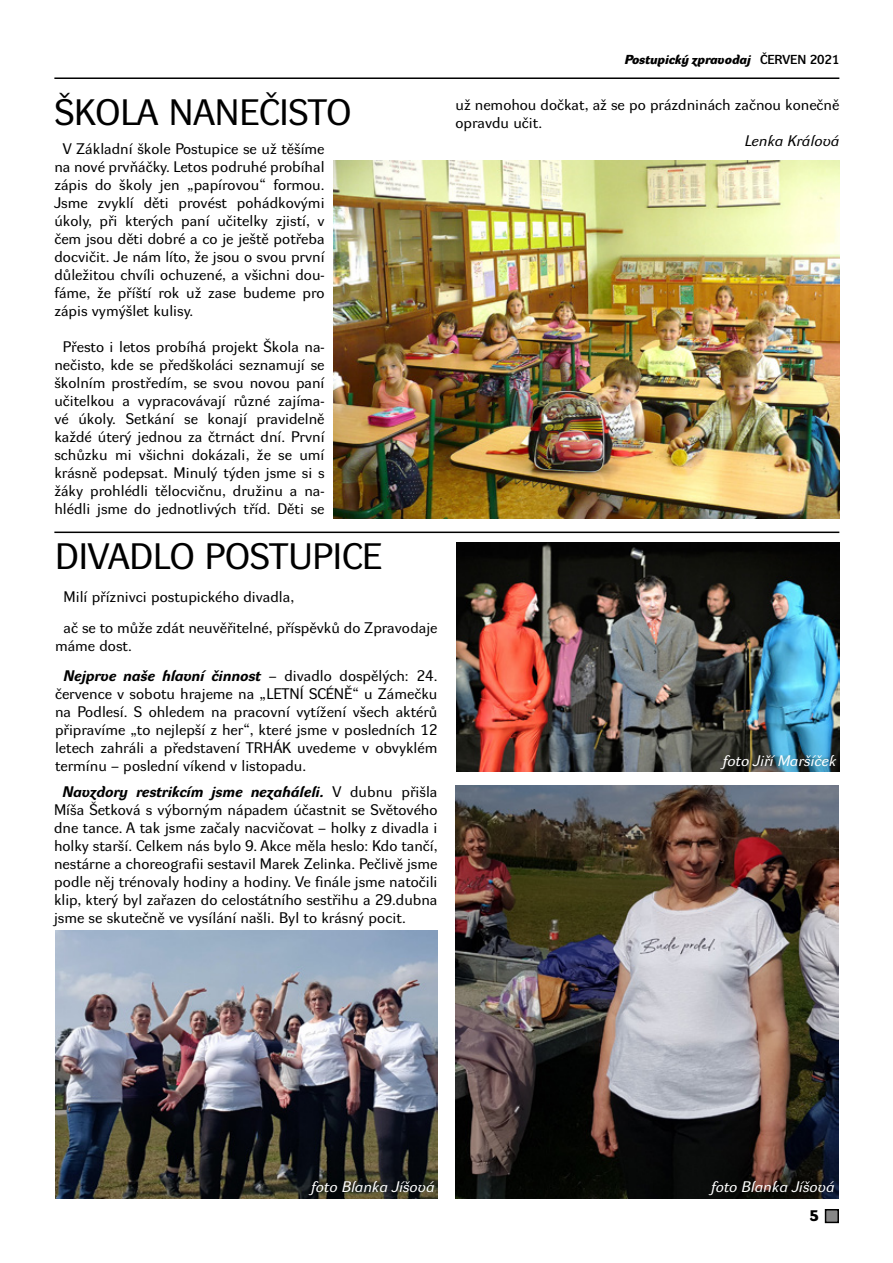
<style>
.page{position:relative;width:893px;height:1263px;background:#fff}
.page>*{position:absolute;margin:0;border:0;box-sizing:border-box;transform-origin:0 0}
.t1{font:36px "Dyna Grotesk RE";color:#000}
.t2{font:15px/18px "Dyna Grotesk RE";color:#000;text-align:justify}
.t3{font:italic 15px "Dyna Grotesk RE";color:#fff}
.t4{font:italic 15px "Dyna Grotesk RE";color:#000}
.t5{font:700 15px "Dyna Grotesk DE";color:#000}
.t6{font:italic 700 12.75px "Dyna Grotesk DE";color:#000}
.s1{font-weight:700;font-style:italic}
.s2{font-weight:400;font-style:normal}
</style>
<div class="page">
<hr style="left:54px;top:77px;width:785px;height:2px;background:#000">
<div style="left:825px;top:1210px;width:13px;height:12px;background:#878787"></div>
<div style="left:825px;top:1209px;width:14px;height:14px;border:2px solid #000"></div>
<img style="left:333px;top:161px;width:506px;height:358px">
<hr style="left:54px;top:531px;width:785px;height:2px;background:#000">
<img style="left:457px;top:542px;width:382px;height:230px">
<img style="left:55px;top:930px;width:383px;height:268px">
<img style="left:455px;top:786px;width:383px;height:412px">
<h1 class="t1" style="left:54px;top:92px;width:298px">ŠKOLA NANEČISTO</h1>
<p class="t2" style="left:54px;top:141px;width:272px;text-indent:9px">V Základní škole Postupice se už těšíme na nové prvňáčky. Letos podruhé probíhal zápis do školy jen „papírovou“ formou.<br>Jsme zvyklí děti provést pohádkovými úkoly, při kterých paní učitelky zjistí, v čem jsou děti dobré a co je ještě potřeba docvičit. Je nám líto, že jsou o svou první důležitou chvíli ochuzené, a všichni dou&shy;fáme, že příští rok už zase budeme pro zápis vymýšlet kulisy.</p>
<p class="t2" style="left:54px;top:339px;width:272px;text-align:center">Přesto i letos probíhá projekt Škola na&shy;nečisto, kde se předškoláci seznamují se školním prostředím, se svou novou paní učitelkou a vypracovávají různé zajíma&shy;vé úkoly. Setkání se konají pravidelně každé úterý jednou za čtrnáct dní. První schůzku mi všichni dokázali, že se umí krásně podepsat. Minulý týden jsme si s žáky prohlédli tělocvičnu, družinu a na&shy;hlédli jsme do jednotlivých tříd. Děti se</p>
<h1 class="t1" style="left:55px;top:536px;width:328px">DIVADLO POSTUPICE</h1>
<p class="t2" style="left:64px;top:583px;width:375px;line-height:30.6px">Milí příznivci postupického divadla,<br>ač se to může zdát neuvěřitelné, příspěvků do Zpravodaje</p>
<p class="t2" style="left:64px;top:632px;width:375px;line-height:30.6px;text-indent:-9px">máme dost.<br><span class="s1">Nejprve naše hlavní činnost</span> – divadlo dospělých: 24.</p>
<p class="t2" style="left:55px;top:687px;width:384px">července v sobotu hrajeme na „LETNÍ SCÉNĚ“ u Zámečku na Podlesí. S ohledem na pracovní vytížení všech aktérů připravíme „to nejlepší z her“, které jsme v posledních 12 letech zahráli a představení TRHÁK uvedeme v obvyklém termínu – poslední víkend v listopadu.</p>
<p class="t2" style="left:54px;top:784px;width:385px;text-indent:9px"><span class="s1">Navzdory restrikcím jsme nezaháleli.</span> V dubnu přišla Míša Šetková s výborným nápadem účastnit se Světového dne tance. A tak jsme začaly nacvičovat – holky z divadla i holky starší. Celkem nás bylo 9. Akce měla heslo: Kdo tančí, nestárne a choreografii sestavil Marek Zelinka. Pečlivě jsme podle něj trénovaly hodiny a hodiny. Ve finále jsme natočili klip, který byl zařazen do celostátního sestřihu a 29.dubna jsme se skutečně ve vysílání našli. Byl to krásný pocit.</p>
<p class="t6" style="left:625px;top:52px;width:216px">Postupický zpravodaj <span class="s2">ČERVEN 2021</span></p>
<p class="t2" style="left:455px;top:97px;width:385px">už nemohou dočkat, až se po prázdninách začnou konečně opravdu učit.</p>
<p class="t4" style="left:745px;top:132px;width:96px">Lenka Králová</p>
<p class="t3" style="left:723px;top:752px;width:115px">foto Jiří Maršíček</p>
<p class="t3" style="left:311px;top:1178px;width:125px">foto Blanka Jíšová</p>
<p class="t3" style="left:711px;top:1178px;width:125px">foto Blanka Jíšová</p>
<p class="t5" style="left:810px;top:1207px;width:10px">5</p>
</div>
